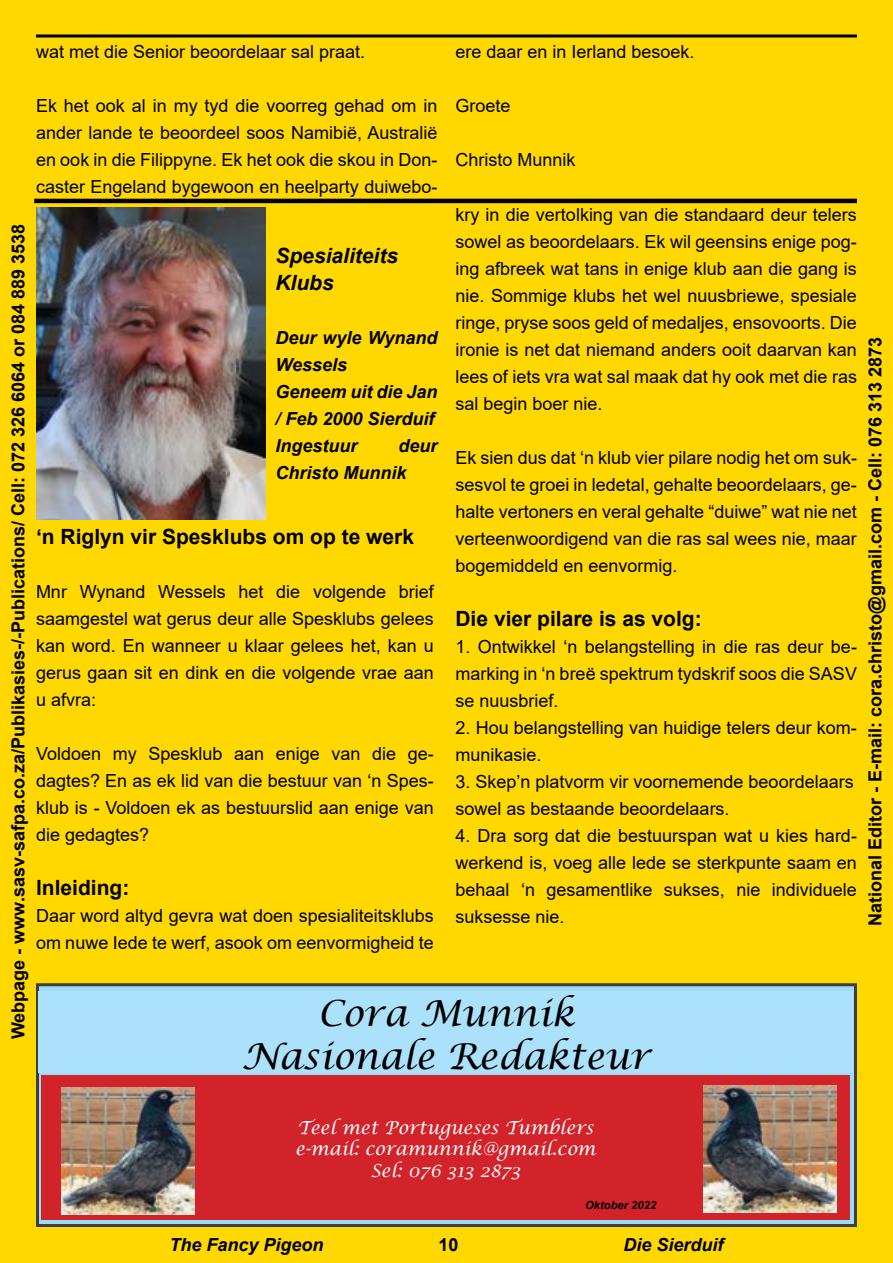
<style>
.page{position:relative;width:893px;height:1263px;background:#ffd800}
.page>*{position:absolute;margin:0;border:0;box-sizing:border-box;transform-origin:0 0}
.t1{font:italic 36px/43.2px "Lucida Calligraphy";color:#000;text-align:center}
.t2{font:700 21px "Arial";color:#000}
.t3{font:italic 700 21px/27px "Arial";color:#000}
.t4{font:18px/27px "Arial";color:#000;text-align:justify}
.t5{font:700 18px "Arial";color:#000}
.t6{font:italic 700 18px/27px "Arial";color:#000}
.t7{font:italic 18px/21.6px "Lucida Calligraphy";color:#fff;text-align:center}
.t8{font:italic 700 11.25px "Arial";color:#000}
</style>
<div class="page">
<hr style="left:36px;top:35px;width:821px;height:3px;background:#000">
<svg style="left:36px;top:983px;width:821px;height:244px;background:#7d98a7"></svg>
<div style="left:41px;top:1076px;width:809px;height:144px;background:#d2232a"></div>
<div style="left:39px;top:991px;width:814px;height:81px;background:#abe1fa"></div>
<img style="left:61px;top:1087px;width:133px;height:128px">
<img style="left:704px;top:1085px;width:133px;height:128px">
<hr style="left:34px;top:199px;width:823px;height:4px;background:#000">
<img style="left:36px;top:208px;width:230px;height:311px">
<p class="t4" style="left:36px;top:38px;width:331px">wat met die Senior beoordelaar sal praat.</p>
<p class="t4" style="left:36px;top:92px;width:403px">Ek het ook al in my tyd die voorreg gehad om in ander lande te beoordeel soos Namibië, Australië en ook in die Filippyne. Ek het ook die skou in Don&shy;caster Engeland bygewoon en heelparty duiwebo-</p>
<p class="t4" style="left:455px;top:38px;width:241px">ere daar en in Ierland besoek.</p>
<p class="t4" style="left:455px;top:92px;width:57px">Groete</p>
<p class="t4" style="left:455px;top:146px;width:122px">Christo Munnik</p>
<p class="t4" style="left:455px;top:201px;width:403px">kry in die vertolking van die standaard deur telers sowel as beoordelaars. Ek wil geensins enige pog&shy;ing afbreek wat tans in enige klub aan die gang is nie. Sommige klubs het wel nuusbriewe, spesiale ringe, pryse soos geld of medaljes, ensovoorts. Die ironie is net dat niemand anders ooit daarvan kan lees of iets vra wat sal maak dat hy ook met die ras sal begin boer nie.</p>
<p class="t4" style="left:455px;top:444px;width:403px">Ek sien dus dat ‘n klub vier pilare nodig het om suk&shy;sesvol te groei in ledetal, gehalte beoordelaars, ge&shy;halte vertoners en veral gehalte “duiwe” wat nie net verteenwoordigend van die ras sal wees nie, maar bogemiddeld en eenvormig.</p>
<p class="t2" style="left:455px;top:603px;width:248px">Die vier pilare is as volg:</p>
<p class="t4" style="left:455px;top:633px;width:403px">1. Ontwikkel ‘n belangstelling in die ras deur be&shy;marking in ‘n breë spektrum tydskrif soos die SASV se nuusbrief.</p>
<p class="t4" style="left:455px;top:714px;width:403px">2. Hou belangstelling van huidige telers deur kom&shy;munikasie.</p>
<p class="t4" style="left:455px;top:768px;width:400px">3. Skep’n platvorm vir voornemende beoordelaars sowel as bestaande beoordelaars.</p>
<p class="t4" style="left:455px;top:822px;width:403px">4. Dra sorg dat die bestuurspan wat u kies hard&shy;werkend is, voeg alle lede se sterkpunte saam en behaal ‘n gesamentlike sukses, nie individuele suksesse nie.</p>
<p class="t5" style="left:6px;top:1039px;width:817px;rotate:-90deg">Webpage - www.sasv-safpa.co.za/Publikasies-/-Publications/ Cell: 072 326 6064 or 084 889 3538</p>
<p class="t3" style="left:275px;top:243px;width:124px">Spesialiteits<br>Klubs</p>
<p class="t6" style="left:275px;top:325px;width:164px">Deur wyle Wynand<br>Wessels<br>Geneem uit die Jan / Feb 2000 Sierduif<br>Ingestuur</p>
<p class="t6" style="left:275px;top:433px;width:163px;text-indent:123px">deur<br>Christo Munnik</p>
<p class="t2" style="left:36px;top:522px;width:380px">‘n Riglyn vir Spesklubs om op te werk</p>
<p class="t4" style="left:36px;top:578px;width:399px">Mnr Wynand Wessels het die volgende brief saamgestel wat gerus deur alle Spesklubs gelees kan word. En wanneer u klaar gelees het, kan u gerus gaan sit en dink en die volgende vrae aan u afvra:</p>
<p class="t4" style="left:36px;top:740px;width:399px">Voldoen my Spesklub aan enige van die ge&shy;dagtes? En as ek lid van die bestuur van ‘n Spes&shy;klub is - Voldoen ek as bestuurslid aan enige van die gedagtes?</p>
<p class="t2" style="left:36px;top:873px;width:95px">lnleiding:</p>
<p class="t4" style="left:36px;top:902px;width:399px">Daar word altyd gevra wat doen spesialiteitsklubs om nuwe Iede te werf, asook om eenvormigheid te</p>
<h1 class="t1" style="left:242px;top:993px;width:410px">Cora Munnik<br>Nasionale Redakteur</h1>
<p class="t5" style="left:862px;top:926px;width:590px;rotate:-90deg">National Editor - E-mail: cora.christo@gmail.com - Cell: 076 313 2873</p>
<p class="t7" style="left:295px;top:1117px;width:302px">Teel met Portugueses Tumblers e-mail: coramunnik@gmail.com<br>Sel: 076 313 2873</p>
<p class="t8" style="left:585px;top:1197px;width:73px">Oktober 2022</p>
<p class="t6" style="left:169px;top:1231px;width:156px">The Fancy Pigeon</p>
<p class="t5" style="left:439px;top:1232px;width:22px">10</p>
<p class="t6" style="left:623px;top:1231px;width:102px">Die Sierduif</p>
</div>
